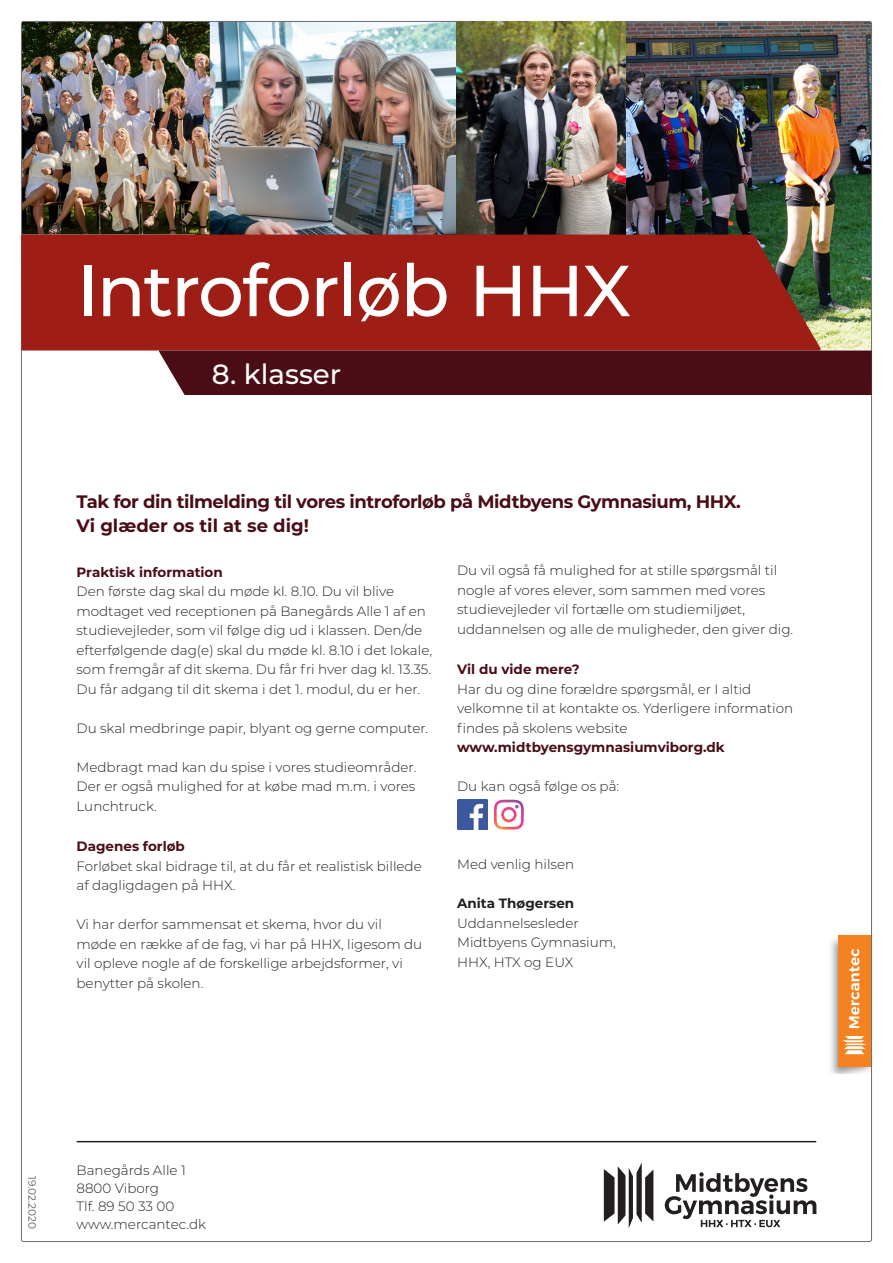
<style>
.page{position:relative;width:893px;height:1263px;background:#fff}
.page>*{position:absolute;margin:0;border:0;box-sizing:border-box;transform-origin:0 0}
._18_Header{font:500 72px "Montserrat";letter-spacing:-.025em;color:#fff}
._18_BT{font:500 27.75px "Montserrat";color:#fff}
._18_BT-2{font:700 18px "Montserrat";letter-spacing:-.025em;color:#4a0d16}
._18_BT-3{font:700 18px "Montserrat";color:#4a0d16}
._18_BT-4{font:300 13.5px/19.5px "Montserrat";color:#231f20}
._18_Adresse{font:300 13.5px "Montserrat";color:#231f20}
._18_Over_brød_tekst{font:700 13.5px "Montserrat";color:#4a0d16}
._18_BT-5{font:700 13.5px "Montserrat";color:#4a0d16}
._18_BT-6{font:700 13.5px "Montserrat";color:#231f20}
._18_Dato{font:10.5px "Montserrat";color:#57585a}
</style>
<div class="page">
<img style="left:626px;top:23px;width:244px;height:327px">
<img style="left:210px;top:23px;width:416px;height:212px">
<img style="left:23px;top:23px;width:187px;height:212px">
<img style="left:831px;top:938px;width:39px;height:136px">
<div style="left:838px;top:935px;width:33px;height:132px;background:#f58220"></div>
<svg style="left:843px;top:948px;width:23px;height:107px"></svg>
<hr style="left:77px;top:1141px;width:739px;height:1px;background:#231f20">
<img style="left:457px;top:800px;width:30px;height:30px">
<svg style="left:494px;top:800px;width:30px;height:29px"></svg>
<svg style="left:665px;top:1172px;width:151px;height:55px"></svg>
<svg style="left:604px;top:1163px;width:49px;height:65px"></svg>
<div style="left:21px;top:235px;width:800px;height:115px;background:#9e1d14"></div>
<div style="left:159px;top:350px;width:713px;height:45px;background:#4a0d16"></div>
<p class="_18_Header" style="left:77px;top:240px;width:556px">Introforløb HHX</p>
<p class="_18_BT" style="left:212px;top:355px;width:131px">8. klasser</p>
<p class="_18_BT-2" style="left:77px;top:488px;width:666px">Tak for din tilmelding til vores introforløb på Midtbyens Gymnasium, HHX.</p>
<p class="_18_BT-3" style="left:77px;top:512px;width:234px">Vi glæder os til at se dig!</p>
<p class="_18_Over_brød_tekst" style="left:77px;top:562px;width:148px">Praktisk information</p>
<p class="_18_BT-4" style="left:77px;top:581px;width:357px">Den første dag skal du møde kl. 8.10. Du vil blive modtaget ved receptionen på Banegårds Alle 1 af en studievejleder, som vil følge dig ud i klassen. Den/de efterfølgende dag(e) skal du møde kl. 8.10 i det lokale, som fremgår af dit skema. Du får fri hver dag kl. 13.35.<br>Du får adgang til dit skema i det 1. modul, du er her.</p>
<p class="_18_BT-4" style="left:77px;top:717px;width:353px">Du skal medbringe papir, blyant og gerne computer.</p>
<p class="_18_BT-4" style="left:77px;top:756px;width:341px;text-align:justify">Medbragt mad kan du spise i vores studieområder.<br>Der er også mulighed for at købe mad m.m. i vores Lunchtruck.</p>
<p class="_18_Over_brød_tekst" style="left:77px;top:836px;width:110px">Dagenes forløb</p>
<p class="_18_BT-4" style="left:77px;top:855px;width:347px">Forløbet skal bidrage til, at du får et realistisk billede af dagligdagen på HHX.</p>
<p class="_18_BT-4" style="left:77px;top:914px;width:347px">Vi har derfor sammensat et skema, hvor du vil møde en række af de fag, vi har på HHX, ligesom du vil opleve nogle af de forskellige arbejdsformer, vi benytter på skolen.</p>
<p class="_18_BT-4" style="left:457px;top:560px;width:338px">Du vil også få mulighed for at stille spørgsmål til nogle af vores elever, som sammen med vores studievejleder vil fortælle om studiemiljøet, uddannelsen og alle de muligheder, den giver dig.</p>
<p class="_18_Over_brød_tekst" style="left:457px;top:659px;width:124px">Vil du vide mere?</p>
<p class="_18_BT-4" style="left:457px;top:678px;width:338px">Har du og dine forældre spørgsmål, er I altid velkomne til at kontakte os. Yderligere information findes på skolens website</p>
<p class="_18_BT-5" style="left:457px;top:737px;width:269px">www.midtbyensgymnasiumviborg.dk</p>
<p class="_18_BT-4" style="left:457px;top:776px;width:164px">Du kan også følge os på:</p>
<p class="_18_BT-4" style="left:457px;top:854px;width:119px">Med venlig hilsen</p>
<p class="_18_BT-6" style="left:457px;top:893px;width:119px">Anita Thøgersen</p>
<p class="_18_BT-4" style="left:457px;top:912px;width:123px">Uddannelsesleder</p>
<p class="_18_BT-4" style="left:457px;top:932px;width:160px">Midtbyens Gymnasium,</p>
<p class="_18_BT-4" style="left:457px;top:951px;width:118px">HHX, HTX og EUX</p>
<p class="_18_Dato" style="left:39px;top:1176px;width:55px;rotate:90deg">19.02.2020</p>
<p class="_18_Adresse" style="left:77px;top:1161px;width:111px">Banegårds Alle 1</p>
<p class="_18_Adresse" style="left:77px;top:1179px;width:84px">8800 Viborg</p>
<p class="_18_Adresse" style="left:77px;top:1197px;width:99px">Tlf. 89 50 33 00</p>
<p class="_18_Adresse" style="left:77px;top:1215px;width:131px">www.mercantec.dk</p>
</div>
